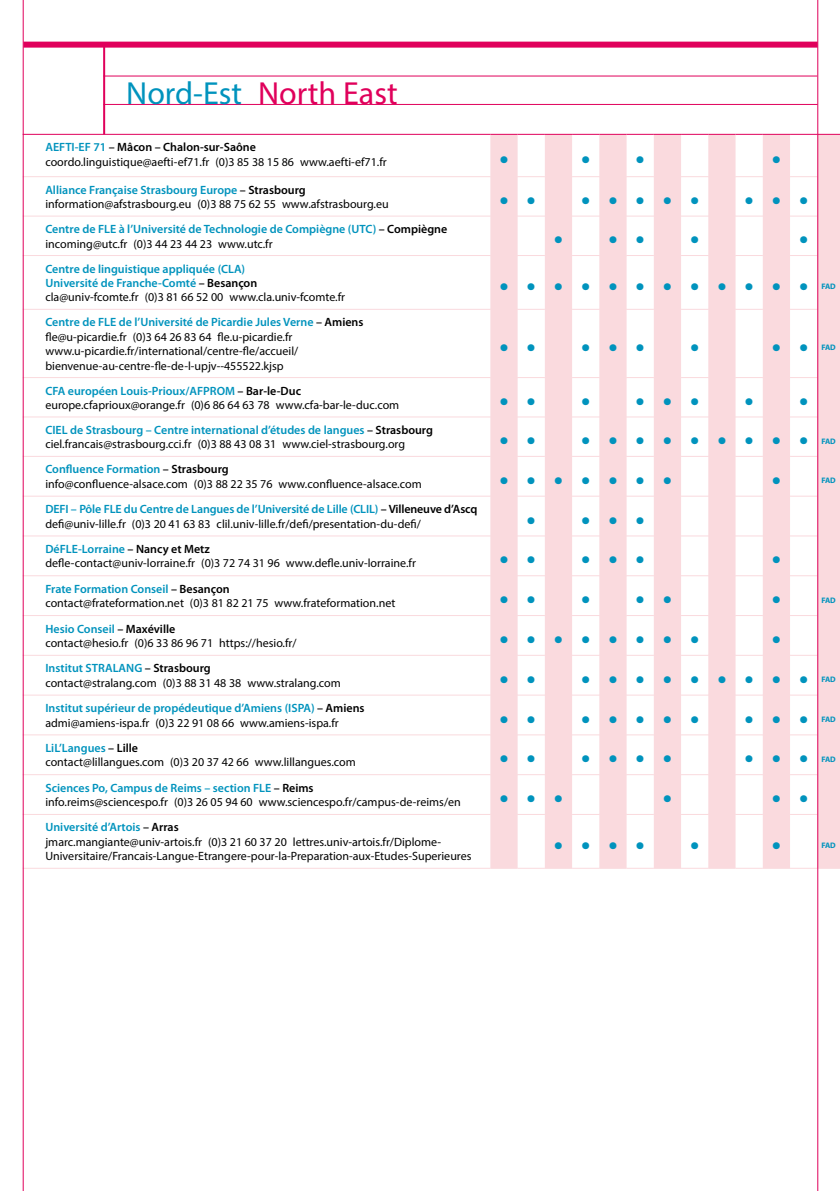
<style>
.page{position:relative;width:840px;height:1191px;background:#fff}
.page>*{position:absolute;margin:0;border:0;box-sizing:border-box;transform-origin:0 0}
.t1{font:condensed 36px "Myriad Pro";color:#0093bd}
.t2{font:32px "Myriad Pro";color:#e0005b}
.t3{font:12px/14.4px "Myriad Pro";color:#000}
.t4{font:600 12px/14.4px "Myriad Pro";color:#0093bd}
.t5{font:700 8px "Myriad Pro";letter-spacing:-.035em;color:#0093bd}
.s1{color:#0093bd}
.s2{font-weight:600;color:#0093bd}
.s3{font-weight:600}
.s4{color:#000}
.s5{font-weight:400;color:#000}
.s6{font-weight:400;font-stretch:condensed;font-size:36px}
</style>
<div class="page">
<svg style="left:490px;top:135px;width:349px;height:732px;fill:#fadade"></svg>
<hr style="left:23px;top:134px;width:467px;height:1px;background:#e0005b">
<svg style="left:490px;top:134px;width:349px;height:1px"></svg>
<hr style="left:23px;top:176px;width:467px;height:1px;background:#fadade">
<hr style="left:23px;top:216px;width:467px;height:1px;background:#fadade">
<hr style="left:23px;top:255px;width:467px;height:1px;background:#fadade">
<svg style="left:490px;top:176px;width:349px;height:1px"></svg>
<svg style="left:490px;top:216px;width:349px;height:1px"></svg>
<svg style="left:490px;top:255px;width:349px;height:1px"></svg>
<hr style="left:23px;top:309px;width:467px;height:1px;background:#fadade">
<hr style="left:23px;top:377px;width:467px;height:1px;background:#fadade">
<hr style="left:23px;top:416px;width:467px;height:1px;background:#fadade">
<svg style="left:490px;top:309px;width:349px;height:1px"></svg>
<svg style="left:490px;top:377px;width:349px;height:1px"></svg>
<svg style="left:490px;top:416px;width:349px;height:1px"></svg>
<svg style="left:490px;top:456px;width:349px;height:1px"></svg>
<svg style="left:490px;top:495px;width:349px;height:1px"></svg>
<svg style="left:490px;top:535px;width:349px;height:1px"></svg>
<svg style="left:490px;top:575px;width:349px;height:1px"></svg>
<svg style="left:490px;top:615px;width:349px;height:1px"></svg>
<svg style="left:490px;top:655px;width:349px;height:1px"></svg>
<svg style="left:490px;top:694px;width:349px;height:1px"></svg>
<svg style="left:490px;top:734px;width:349px;height:1px"></svg>
<svg style="left:490px;top:774px;width:349px;height:1px"></svg>
<svg style="left:490px;top:814px;width:349px;height:1px"></svg>
<svg style="left:490px;top:867px;width:349px;height:1px"></svg>
<hr style="left:23px;top:456px;width:467px;height:1px;background:#fadade">
<hr style="left:23px;top:495px;width:467px;height:1px;background:#fadade">
<hr style="left:23px;top:535px;width:467px;height:1px;background:#fadade">
<hr style="left:23px;top:575px;width:467px;height:1px;background:#fadade">
<hr style="left:23px;top:615px;width:467px;height:1px;background:#fadade">
<hr style="left:23px;top:655px;width:467px;height:1px;background:#fadade">
<hr style="left:23px;top:694px;width:467px;height:1px;background:#fadade">
<hr style="left:23px;top:734px;width:467px;height:1px;background:#fadade">
<hr style="left:23px;top:774px;width:467px;height:1px;background:#fadade">
<hr style="left:23px;top:814px;width:467px;height:1px;background:#fadade">
<hr style="left:23px;top:867px;width:467px;height:1px;background:#fadade">
<hr style="left:103px;top:76px;width:713px;height:1px;background:#e0005b">
<hr style="left:103px;top:104px;width:714px;height:1px;background:#e0005b">
<div style="left:23px;top:42px;width:794px;height:6px;background:#e0005b"></div>
<hr style="left:816px;top:0;width:1px;height:1191px;background:#e0005b">
<hr style="left:23px;top:0;width:1px;height:1191px;background:#e0005b">
<hr style="left:103px;top:46px;width:2px;height:88px;background:#e0005b">
<h2 class="t2" style="left:126px;top:74px;width:273px"><span class="s1">Nord-Est</span> North East</h2>
<p class="t3" style="left:45px;top:140px;width:343px"><span class="s2">AEFTI-EF 71</span> <span class="s3">– Mâcon – Chalon-sur-Saône </span>coordo.linguistique@aefti-ef71.fr (0)3 85 38 15 86 www.aefti-ef71.fr</p>
<h1 class="t1" style="left:499px;top:137px;width:92px">• •</h1>
<h1 class="t1" style="left:635px;top:137px;width:11px">•</h1>
<h1 class="t1" style="left:771px;top:137px;width:11px">•</h1>
<p class="t3" style="left:45px;top:182px;width:344px"><span class="s2">Alliance Française Strasbourg Europe</span> <span class="s3">– Strasbourg </span>information@afstrasbourg.eu (0)3 88 75 62 55 www.afstrasbourg.eu</p>
<h1 class="t1" style="left:499px;top:178px;width:38px">• •</h1>
<h1 class="t1" style="left:580px;top:178px;width:120px">•••••</h1>
<h1 class="t1" style="left:744px;top:178px;width:65px">•••</h1>
<p class="t4" style="left:45px;top:222px;width:403px">Centre de FLE à l’Université de Technologie de Compiègne (UTC) <span class="s4">– Compiègne </span><span class="s5">incoming@utc.fr (0)3 44 23 44 23 www.utc.fr</span></p>
<h1 class="t1" style="left:553px;top:218px;width:92px">• ••</h1>
<h1 class="t1" style="left:689px;top:218px;width:11px">•</h1>
<h1 class="t1" style="left:798px;top:218px;width:11px">•</h1>
<p class="t4" style="left:45px;top:261px;width:301px">Centre de linguistique appliquée (CLA)<br>Université de Franche-Comté <span class="s4">– Besançon </span><span class="s5">cla@univ-fcomte.fr (0)3 81 66 52 00 www.cla.univ-fcomte.fr</span></p>
<h1 class="t1" style="left:499px;top:264px;width:310px">••••••••••••</h1>
<p class="t5" style="left:820px;top:281px;width:16px">FAD</p>
<p class="t3" style="left:45px;top:315px;width:319px"><span class="s2">Centre de FLE de l’Université de Picardie Jules Verne</span> <span class="s3">– Amiens </span>fle@u-picardie.fr (0)3 64 26 83 64 fle.u-picardie.fr www.u-picardie.fr/international/centre-fle/accueil/ bienvenue-au-centre-fle-de-l-upjv--455522.kjsp</p>
<h1 class="t1" style="left:499px;top:325px;width:38px">• •</h1>
<h1 class="t1" style="left:580px;top:325px;width:65px">•••</h1>
<h1 class="t1" style="left:689px;top:325px;width:120px">• ••</h1>
<p class="t5" style="left:820px;top:342px;width:16px">FAD</p>
<p class="t3" style="left:45px;top:383px;width:355px"><span class="s2">CFA européen Louis-Prioux/AFPROM</span> <span class="s3">– Bar-le-Duc </span>europe.cfaprioux@orange.fr (0)6 86 64 63 78 www.cfa-bar-le-duc.com</p>
<h1 class="t1" style="left:499px;top:379px;width:38px">• •</h1>
<h1 class="t1" style="left:580px;top:379px;width:120px">• •••</h1>
<h1 class="t1" style="left:744px;top:379px;width:65px">• •</h1>
<p class="t3" style="left:45px;top:422px;width:389px"><span class="s2">CIEL de Strasbourg – Centre international d’études de langues</span> <span class="s3">– Strasbourg </span>ciel.francais@strasbourg.cci.fr (0)3 88 43 08 31 www.ciel-strasbourg.org</p>
<h1 class="t1" style="left:499px;top:419px;width:38px">• •</h1>
<h1 class="t1" style="left:580px;top:419px;width:228px">•••••••••</h1>
<p class="t5" style="left:820px;top:436px;width:16px">FAD</p>
<p class="t3" style="left:45px;top:462px;width:377px"><span class="s2">Confluence Formation</span> <span class="s3">– Strasbourg<br></span>info@confluence-alsace.com (0)3 88 22 35 76 www.confluence-alsace.com</p>
<h1 class="t1" style="left:499px;top:458px;width:174px">•••••••</h1>
<p class="t5" style="left:771px;top:475px;width:65px"><span class="s6">•</span> FAD</p>
<p class="t3" style="left:45px;top:502px;width:433px"><span class="s2">DEFI – Pôle FLE du Centre de Langues de l’Université de Lille (CLIL)</span> <span class="s3">– Villeneuve d’Ascq </span>defi@univ-lille.fr (0)3 20 41 63 83 clil.univ-lille.fr/defi/presentation-du-defi/</p>
<h1 class="t1" style="left:526px;top:498px;width:120px">• •••</h1>
<p class="t3" style="left:45px;top:541px;width:372px"><span class="s2">DéFLE-Lorraine</span> <span class="s3">– Nancy et Metz<br></span>defle-contact@univ-lorraine.fr (0)3 72 74 31 96 www.defle.univ-lorraine.fr</p>
<h1 class="t1" style="left:499px;top:538px;width:38px">• •</h1>
<h1 class="t1" style="left:580px;top:538px;width:65px">•••</h1>
<h1 class="t1" style="left:771px;top:538px;width:11px">•</h1>
<p class="t3" style="left:45px;top:581px;width:351px"><span class="s2">Frate Formation Conseil</span> <span class="s3">– Besançon<br></span>contact@frateformation.net (0)3 81 82 21 75 www.frateformation.net</p>
<h1 class="t1" style="left:499px;top:578px;width:38px">• •</h1>
<h1 class="t1" style="left:580px;top:578px;width:92px">• ••</h1>
<p class="t5" style="left:771px;top:595px;width:65px"><span class="s6">•</span> FAD</p>
<p class="t3" style="left:45px;top:621px;width:253px"><span class="s2">Hesio Conseil</span> <span class="s3">– Maxéville<br></span>contact@hesio.fr (0)6 33 86 96 71 https://hesio.fr/</p>
<p class="t3" style="left:45px;top:661px;width:297px"><span class="s2">Institut STRALANG</span> <span class="s3">– Strasbourg<br></span>contact@stralang.com (0)3 88 31 48 38 www.stralang.com</p>
<p class="t3" style="left:45px;top:700px;width:320px"><span class="s2">Institut supérieur de propédeutique d’Amiens (ISPA)</span> <span class="s3">– Amiens </span>admi@amiens-ispa.fr (0)3 22 91 08 66 www.amiens-ispa.fr</p>
<p class="t3" style="left:45px;top:740px;width:312px"><span class="s2">LiL’Langues</span> <span class="s3">– Lille<br></span>contact@lillangues.com (0)3 20 37 42 66 www.lillangues.com</p>
<p class="t3" style="left:45px;top:780px;width:416px"><span class="s2">Sciences Po, Campus de Reims – section FLE</span> <span class="s3">– Reims<br></span>info.reims@sciencespo.fr (0)3 26 05 94 60 www.sciencespo.fr/campus-de-reims/en</p>
<p class="t3" style="left:45px;top:820px;width:427px"><span class="s2">Université d’Artois</span> <span class="s3">– Arras<br></span>jmarc.mangiante@univ-artois.fr (0)3 21 60 37 20 lettres.univ-artois.fr/Diplome-<br>Universitaire/Francais-Langue-Etrangere-pour-la-Preparation-aux-Etudes-Superieures</p>
<h1 class="t1" style="left:499px;top:617px;width:201px">••••••••</h1>
<h1 class="t1" style="left:771px;top:617px;width:11px">•</h1>
<h1 class="t1" style="left:499px;top:657px;width:38px">• •</h1>
<h1 class="t1" style="left:580px;top:657px;width:228px">•••••••••</h1>
<p class="t5" style="left:820px;top:674px;width:16px">FAD</p>
<h1 class="t1" style="left:499px;top:697px;width:38px">• •</h1>
<h1 class="t1" style="left:580px;top:697px;width:120px">•••••</h1>
<h1 class="t1" style="left:744px;top:697px;width:65px">•••</h1>
<p class="t5" style="left:820px;top:714px;width:16px">FAD</p>
<h1 class="t1" style="left:499px;top:737px;width:38px">• •</h1>
<h1 class="t1" style="left:580px;top:737px;width:92px">••••</h1>
<h1 class="t1" style="left:744px;top:737px;width:65px">•••</h1>
<p class="t5" style="left:820px;top:754px;width:16px">FAD</p>
<h1 class="t1" style="left:499px;top:776px;width:65px">•••</h1>
<h1 class="t1" style="left:662px;top:776px;width:11px">•</h1>
<h1 class="t1" style="left:771px;top:776px;width:38px">• •</h1>
<h1 class="t1" style="left:553px;top:823px;width:92px">••••</h1>
<p class="t5" style="left:689px;top:840px;width:147px"><span class="s6">• •</span> FAD</p>
</div>
